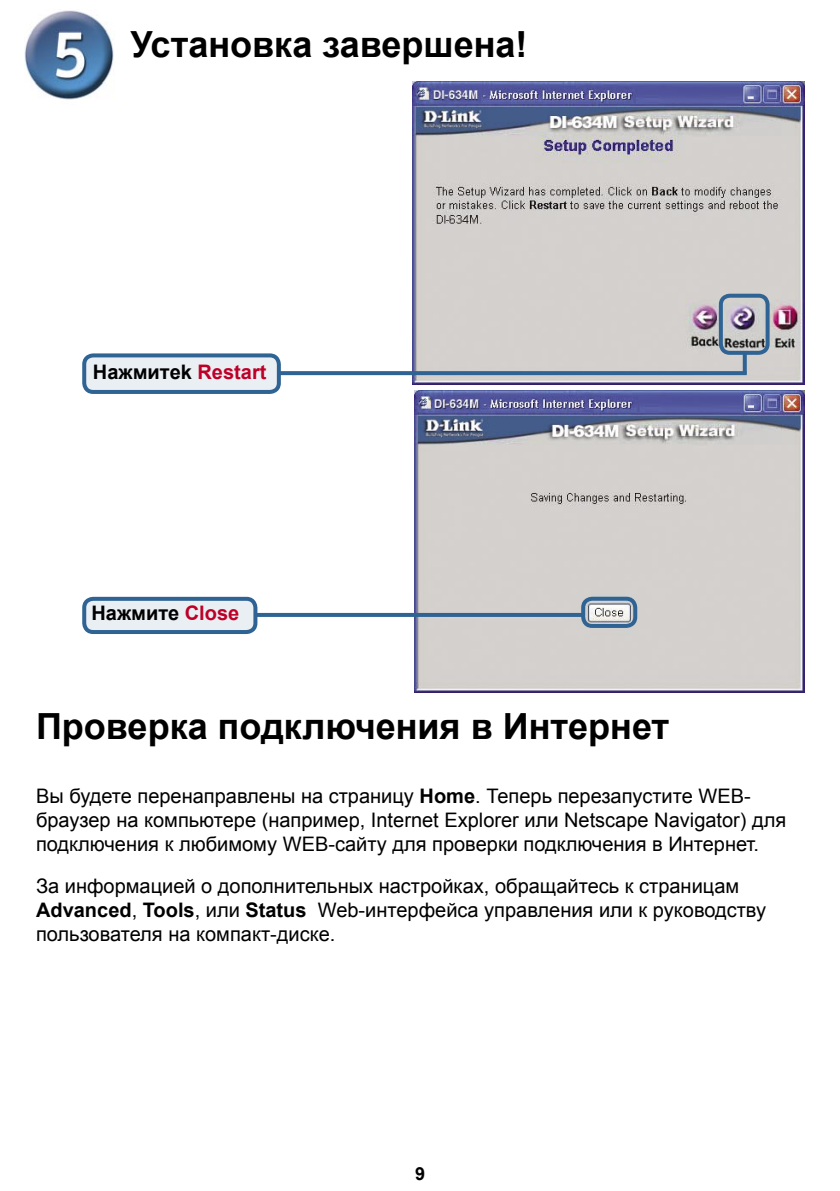
<style>
.page{position:relative;width:840px;height:1191px;background:#fff}
.page>*{position:absolute;margin:0;border:0;box-sizing:border-box;transform-origin:0 0}
.t1{font:700 36px "Arial";color:#000}
.t2{font:20px/24px "Arial";color:#000}
.t3{font:700 20px "Arial";color:#000}
.t4{font:700 18px "Arial";color:#000}
.s1{color:#be0027}
.s2{font-weight:700}
</style>
<div class="page">
<img style="left:412px;top:81px;width:391px;height:303px">
<svg style="left:283px;top:371px;width:459px;height:4px;background:#336695"></svg>
<svg style="left:742px;top:353px;width:4px;height:22px"></svg>
<svg style="left:716px;top:292px;width:55px;height:61px;background:#99a1af"></svg>
<img style="left:25px;top:10px;width:89px;height:90px">
<img style="left:414px;top:391px;width:389px;height:301px">
<hr style="left:152px;top:613px;width:430px;height:4px;background:#2e6393">
<svg style="left:579px;top:594px;width:60px;height:32px"></svg>
<svg style="left:82px;top:596px;width:177px;height:36px;background:#c5d4e1"></svg>
<svg style="left:82px;top:353px;width:201px;height:39px;background:#c8d5e2"></svg>
<p class="t1" style="left:130px;top:20px;width:398px">Установка завершена!</p>
<p class="t3" style="left:93px;top:359px;width:175px">Нажмитеk <span class="s1">Restart</span></p>
<p class="t3" style="left:91px;top:600px;width:149px">Нажмите <span class="s1">Close</span></p>
<p class="t1" style="left:36px;top:702px;width:634px">Проверка подключения в Интернет</p>
<p class="t2" style="left:36px;top:784px;width:751px">Вы будете перенаправлены на страницу <span class="s2">Home</span>. Теперь перезапустите WEB&shy;браузер на компьютере (например, Internet Explorer или Netscape Navigator) для подключения к любимому WEB-сайту для проверки подключения в Интернет.</p>
<p class="t2" style="left:36px;top:874px;width:731px">За информацией о дополнительных настройках, обращайтесь к страницам<br><span class="s2">Advanced</span>, <span class="s2">Tools</span>, или <span class="s2">Status</span> Web-интерфейса управления или к руководству пользователя на компакт-диске.</p>
<p class="t4" style="left:415px;top:1161px;width:12px">9</p>
</div>
